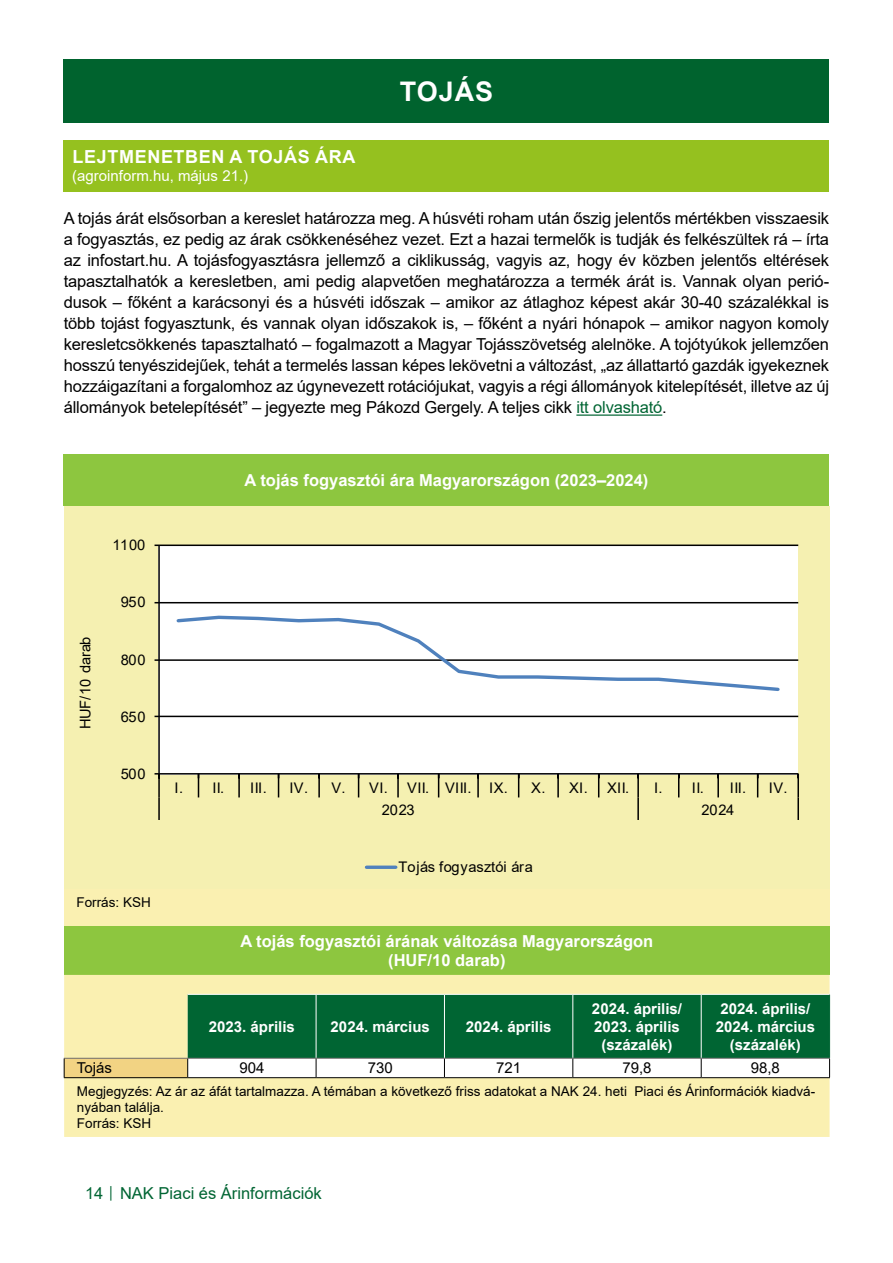
<style>
.page{position:relative;width:893px;height:1263px;background:#fff}
.page>*{position:absolute;margin:0;border:0;box-sizing:border-box;transform-origin:0 0}
.Cím_01{font:700 27px "Arial";letter-spacing:.035em;color:#fff}
.Cím_02{font:700 18px "Arial";letter-spacing:.035em;color:#fff}
.Szoveg{font:16.5px/21px "Arial";letter-spacing:-.01em;color:#000;text-align:justify}
.Tablazat_cime{font:700 16.5px/19.8px "Arial";color:#fff;text-align:center}
.t1{font:16.5px "Arial";color:#006533}
.Tablazat_fejlece_kozep{font:700 15px/18px "Arial";color:#fff;text-align:center}
.Cím_03{font:15px "Arial";color:#fff}
.Tablazat_kozep_ertek{font:15px "Arial";color:#000}
.Tablazat_bal_kategoria{font:15px "Arial";color:#000}
.t2{font:14.7px "Arial";letter-spacing:.025em;color:#000}
.t3{font:14.7px "Arial";letter-spacing:-.02em;color:#000}
.Tablazat_forrasa{font:13.5px/16.2px "Arial";color:#000}
.s1{color:#006533}
.s2{font-size:12px}
</style>
<div class="page">
<div style="left:64px;top:60px;width:765px;height:63px;background:#00632e"></div>
<div style="left:64px;top:926px;width:766px;height:49px;background:#8dc63f"></div>
<div style="left:64px;top:975px;width:766px;height:162px;background:#faf0b1"></div>
<div style="left:64px;top:1058px;width:124px;height:20px;background:#f2d383"></div>
<hr style="left:64px;top:1058px;width:124px;height:1px;background:#706f6f">
<svg style="left:64px;top:1059px;width:1px;height:18px"></svg>
<hr style="left:64px;top:1077px;width:124px;height:1px;background:#000">
<svg style="left:187px;top:994px;width:643px;height:84px"></svg>
<div style="left:64px;top:455px;width:765px;height:51px;background:#8dc63f"></div>
<div style="left:64px;top:888px;width:765px;height:38px;background:#faf0b1"></div>
<div style="left:64px;top:506px;width:765px;height:382px;background:#f5f0b1"></div>
<div style="left:158px;top:546px;width:640px;height:228px;background:#fff"></div>
<hr style="left:159px;top:716px;width:639px;height:1px;background:#000">
<hr style="left:159px;top:659px;width:639px;height:2px;background:#000">
<hr style="left:159px;top:602px;width:639px;height:1px;background:#000">
<hr style="left:159px;top:544px;width:639px;height:2px;background:#000">
<hr style="left:158px;top:545px;width:2px;height:229px;background:#000">
<hr style="left:159px;top:773px;width:639px;height:1px;background:#000">
<hr style="left:158px;top:774px;width:2px;height:23px;background:#000">
<svg style="left:198px;top:774px;width:1px;height:23px"></svg>
<hr style="left:238px;top:774px;width:2px;height:23px;background:#000">
<svg style="left:278px;top:774px;width:1px;height:23px"></svg>
<hr style="left:318px;top:774px;width:2px;height:23px;background:#000">
<svg style="left:358px;top:774px;width:1px;height:23px"></svg>
<hr style="left:397px;top:774px;width:2px;height:23px;background:#000">
<svg style="left:438px;top:774px;width:1px;height:23px"></svg>
<hr style="left:477px;top:774px;width:2px;height:23px;background:#000">
<svg style="left:518px;top:774px;width:1px;height:23px"></svg>
<hr style="left:557px;top:774px;width:2px;height:23px;background:#000">
<svg style="left:598px;top:774px;width:1px;height:23px"></svg>
<hr style="left:637px;top:774px;width:2px;height:23px;background:#000">
<svg style="left:678px;top:774px;width:1px;height:23px"></svg>
<hr style="left:717px;top:774px;width:2px;height:23px;background:#000">
<svg style="left:757px;top:774px;width:1px;height:23px"></svg>
<hr style="left:797px;top:774px;width:2px;height:23px;background:#000">
<hr style="left:158px;top:797px;width:2px;height:23px;background:#000">
<hr style="left:637px;top:797px;width:2px;height:23px;background:#000">
<hr style="left:797px;top:797px;width:2px;height:23px;background:#000">
<svg style="left:175px;top:615px;width:607px;height:76px"></svg>
<svg style="left:366px;top:865px;width:30px;height:4px"></svg>
<hr style="left:576px;top:414px;width:86px;height:2px;background:#006533">
<div style="left:64px;top:140px;width:765px;height:51px;background:#95c11f"></div>
<p class="Cím_02" style="left:73px;top:144px;width:284px">LEJTMENETBEN A TOJÁS ÁRA</p>
<p class="Cím_03" style="left:72px;top:166px;width:177px">(agroinform.hu, május 21.)</p>
<p class="Cím_01" style="left:400px;top:73px;width:95px">TOJÁS</p>
<p class="Szoveg" style="left:64px;top:208px;width:767px">A tojás árát elsősorban a kereslet határozza meg. A húsvéti roham után őszig jelentős mértékben visszaesik a fogyasztás, ez pedig az árak csökkenéséhez vezet. Ezt a hazai termelők is tudják és felkészültek rá – írta az infostart.hu. A tojásfogyasztásra jellemző a ciklikusság, vagyis az, hogy év közben jelentős eltérések tapasztalhatók a keresletben, ami pedig alapvetően meghatározza a termék árát is. Vannak olyan perió&shy;dusok – főként a karácsonyi és a húsvéti időszak – amikor az átlaghoz képest akár 30-40 százalékkal is több tojást fogyasztunk, és vannak olyan időszakok is, – főként a nyári hónapok – amikor nagyon komoly keresletcsökkenés tapasztalható – fogalmazott a Magyar Tojásszövetség alelnöke. A tojótyúkok jellemzően hosszú tenyészidejűek, tehát a termelés lassan képes lekövetni a változást, „az állattartó gazdák igyekeznek hozzáigazítani a forgalomhoz az úgynevezett rotációjukat, vagyis a régi állományok kitelepítését, illetve az új állományok betelepítését” – jegyezte meg Pákozd Gergely. A teljes cikk <span class="s1">itt olvasható</span>.</p>
<p class="t2" style="left:112px;top:535px;width:34px">1100</p>
<p class="t3" style="left:75px;top:729px;width:94px;rotate:-90deg">HUF/10 darab</p>
<p class="t2" style="left:121px;top:592px;width:27px">950</p>
<p class="t2" style="left:121px;top:649px;width:27px">800</p>
<p class="t2" style="left:121px;top:706px;width:27px">650</p>
<p class="t2" style="left:121px;top:763px;width:27px">500</p>
<p class="Tablazat_forrasa" style="left:77px;top:894px;width:76px">Forrás: KSH</p>
<p class="Tablazat_cime" style="left:245px;top:471px;width:405px">A tojás fogyasztói ára Magyarországon (2023–2024)</p>
<p class="t2" style="left:175px;top:777px;width:51px">I. II.</p>
<p class="t2" style="left:250px;top:777px;width:18px">III.</p>
<p class="t2" style="left:289px;top:777px;width:58px">IV. V.</p>
<p class="t2" style="left:369px;top:777px;width:140px">VI. VII. VIII. IX.</p>
<p class="t2" style="left:531px;top:777px;width:58px">X. XI.</p>
<p class="t2" style="left:607px;top:777px;width:24px">XII.</p>
<p class="t2" style="left:654px;top:777px;width:51px">I. II.</p>
<p class="t2" style="left:730px;top:777px;width:18px">III.</p>
<p class="t2" style="left:769px;top:777px;width:20px">IV.</p>
<p class="t2" style="left:382px;top:800px;width:34px">2023</p>
<p class="t2" style="left:701px;top:800px;width:34px">2024</p>
<p class="t2" style="left:399px;top:857px;width:136px">Tojás fogyasztói ára</p>
<p class="Tablazat_cime" style="left:240px;top:931px;width:414px">A tojás fogyasztói árának változása Magyarországon (HUF/10 darab)</p>
<p class="Tablazat_fejlece_kozep" style="left:209px;top:1018px;width:87px">2023. április</p>
<p class="Tablazat_fejlece_kozep" style="left:331px;top:1018px;width:101px">2024. március</p>
<p class="Tablazat_fejlece_kozep" style="left:466px;top:1018px;width:87px">2024. április</p>
<p class="Tablazat_fejlece_kozep" style="left:592px;top:1000px;width:92px">2024. április/<br>2023. április (százalék)</p>
<p class="Tablazat_fejlece_kozep" style="left:716px;top:1000px;width:101px">2024. április/<br>2024. március (százalék)</p>
<p class="Tablazat_bal_kategoria" style="left:77px;top:1058px;width:37px">Tojás</p>
<p class="Tablazat_kozep_ertek" style="left:239px;top:1058px;width:27px">904</p>
<p class="Tablazat_kozep_ertek" style="left:368px;top:1058px;width:27px">730</p>
<p class="Tablazat_kozep_ertek" style="left:496px;top:1058px;width:27px">721</p>
<p class="Tablazat_kozep_ertek" style="left:622px;top:1058px;width:31px">79,8</p>
<p class="Tablazat_kozep_ertek" style="left:751px;top:1058px;width:31px">98,8</p>
<p class="Tablazat_forrasa" style="left:77px;top:1083px;width:740px">Megjegyzés: Az ár az áfát tartalmazza. A témában a következő friss adatokat a NAK 24. heti Piaci és Árinformációk kiadvá&shy;nyában találja.<br>Forrás: KSH</p>
<p class="t1" style="left:85px;top:1182px;width:238px">14 <span class="s2">│</span> NAK Piaci és Árinformációk</p>
</div>
